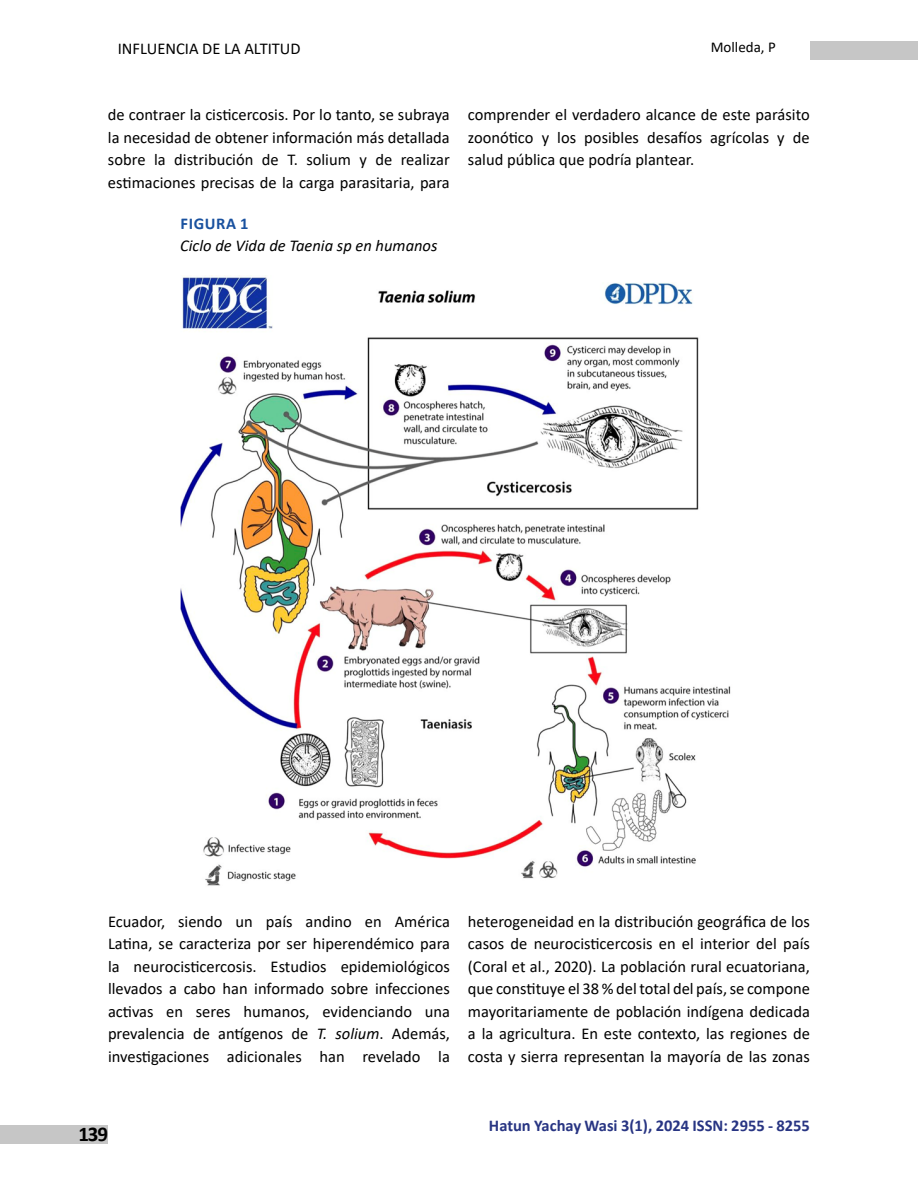
<style>
.page{position:relative;width:918px;height:1188px;background:#fff}
.page>*{position:absolute;margin:0;border:0;box-sizing:border-box;transform-origin:0 0}
.t1{font:700 21px "Calibri";color:#000}
.t2{font:16.5px/22.5px "Calibri";color:#000;text-align:justify}
.t3{font:700 16.5px "Calibri";color:#283583}
.t4{font:italic 16.5px "Calibri";color:#000}
.t5{font:700 16.5px "Calibri";letter-spacing:.04em;color:#19519f}
.t6{font:15px "Calibri";color:#000}
.s1{font-style:italic}
</style>
<div class="page">
<div style="left:0;top:1125px;width:108px;height:19px;background:#c6c6c6"></div>
<div style="left:810px;top:41px;width:108px;height:19px;background:#c6c6c6"></div>
<img style="left:180px;top:275px;width:551px;height:611px">
<p class="t2" style="left:118px;top:36px;width:184px">INFLUENCIA DE LA ALTITUD</p>
<p class="t6" style="left:711px;top:37px;width:67px">Molleda, P</p>
<p class="t2" style="left:108px;top:103px;width:343px">de contraer la cisticercosis. Por lo tanto, se subraya la necesidad de obtener información más detallada sobre la distribución de T. solium y de realizar estimaciones precisas de la carga parasitaria, para</p>
<p class="t2" style="left:468px;top:103px;width:343px">comprender el verdadero alcance de este parásito zoonótico y los posibles desafíos agrícolas y de salud pública que podría plantear.</p>
<p class="t5" style="left:180px;top:212px;width:70px">FIGURA 1</p>
<p class="t4" style="left:180px;top:234px;width:259px">Ciclo de Vida de Taenia sp en humanos</p>
<p class="t2" style="left:108px;top:909px;width:344px">Ecuador, siendo un país andino en América Latina, se caracteriza por ser hiperendémico para la neurocisticercosis. Estudios epidemiológicos llevados a cabo han informado sobre infecciones activas en seres humanos, evidenciando una prevalencia de antígenos de <span class="s1">T. solium</span>. Además, investigaciones adicionales han revelado la</p>
<p class="t2" style="left:468px;top:909px;width:344px">heterogeneidad en la distribución geográfica de los casos de neurocisticercosis en el interior del país (Coral et al., 2020). La población rural ecuatoriana, que constituye el 38 % del total del país, se compone mayoritariamente de población indígena dedicada a la agricultura. En este contexto, las regiones de costa y sierra representan la mayoría de las zonas</p>
<p class="t1" style="left:78px;top:1119px;width:31px">139</p>
<p class="t3" style="left:489px;top:1114px;width:323px">Hatun Yachay Wasi 3(1), 2024 ISSN: 2955 - 8255</p>
</div>
